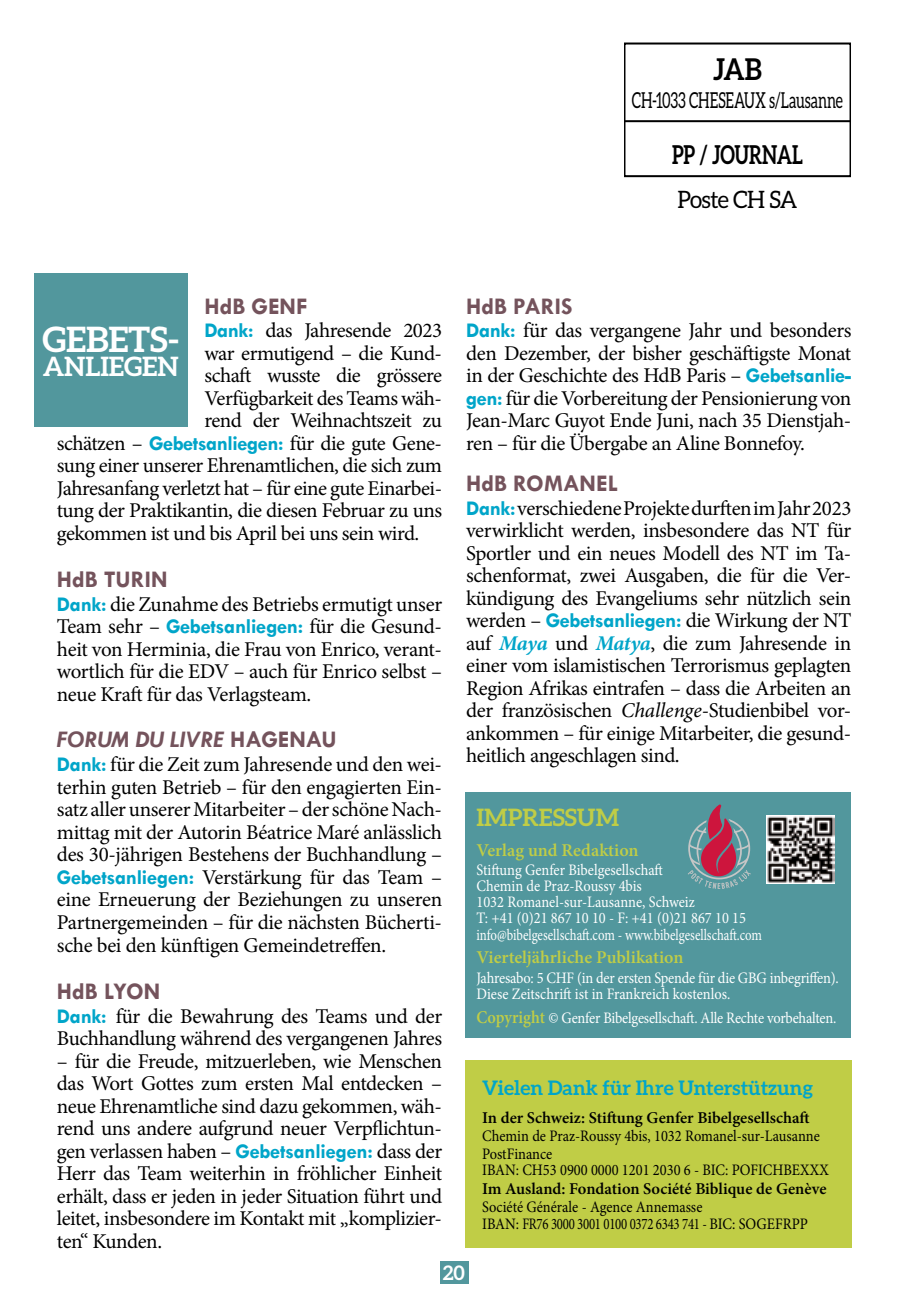
<style>
.page{position:relative;width:908px;height:1304px;background:#fff}
.page>*{position:absolute;margin:0;border:0;box-sizing:border-box;transform-origin:0 0}
.t1{font:700 35px "Aleo";letter-spacing:-.005em;color:#fff}
.t2{font:700 30px "Aleo";color:#000;scale:.88 1}
.t3{font:700 26.8px "Aleo";letter-spacing:-.005em;color:#fff}
.t4{font:700 26px "Aleo";letter-spacing:-.025em;color:#000;scale:.73 1}
.t5{font:700 24px "Tw Cen";color:#74535c}
.t6{font:italic 700 24px "Tw Cen";color:#74535c}
.t7{font:24px "Aleo";letter-spacing:-.03em;color:#000;scale:.95 1}
.t8{font:700 24px "Aleo";color:#c0cd46}
.t9{font:22px "Aleo";letter-spacing:-.005em;color:#000;scale:.66 1}
.t10{font:21px/22.4px "Minion Pro";letter-spacing:-.025em;color:#000;text-align:justify}
.t11{font:700 20px "Aleo";color:#00a5c9}
.t12{font:700 20px "Aleo";color:#fff}
.t13{font:600 18px "Minion Pro";color:#c0cd46}
.t14{font:600 16.4px "Minion Pro";color:#000}
.t15{font:16px/16.2px "Minion Pro";letter-spacing:-.005em;color:#fff;scale:.9 1}
.t16{font:16px/18px "Minion Pro";color:#000;scale:.9 1}
.s1{font-family:"Tw Cen";font-weight:700;color:#00a5c9}
.s2{font-style:normal}
.s3{font-weight:700;font-style:italic;color:#00a5c9}
.s4{font-style:italic}
.s5{font-weight:600;font-size:18px;color:#c0cd46}
</style>
<div class="page">
<div style="left:440px;top:1261px;width:28px;height:23px;background:#52979d"></div>
<div style="left:34px;top:273px;width:153px;height:153px;background:#52979d"></div>
<hr style="left:623px;top:120px;width:227px;height:2px;background:#000">
<div style="left:623px;top:43px;width:227px;height:134px;border:2px solid #000"></div>
<div style="left:465px;top:792px;width:385px;height:245px;background:#52979d"></div>
<img style="left:766px;top:816px;width:68px;height:68px">
<svg style="left:688px;top:804px;width:62px;height:85px"></svg>
<div style="left:465px;top:1060px;width:385px;height:187px;background:#c0cd46"></div>
<h2 class="t2" style="left:713px;top:52px;width:57px">JAB</h2>
<p class="t9" style="left:631px;top:88px;width:321px">CH-1033 CHESEAUX s/Lausanne</p>
<p class="t4" style="left:671px;top:140px;width:180px">PP / JOURNAL</p>
<p class="t7" style="left:677px;top:185px;width:128px">Poste CH SA</p>
<p class="t5" style="left:204px;top:292px;width:105px">HdB GENF</p>
<p class="t10" style="left:204px;top:320px;width:239px"><span class="s1">Dank:</span> das Jahresende 2023</p>
<p class="t10" style="left:204px;top:342px;width:239px">war ermutigend – die Kund-</p>
<p class="t10" style="left:204px;top:365px;width:239px">schaft wusste die grössere</p>
<p class="t10" style="left:204px;top:387px;width:239px">Verfügbarkeit des Teams wäh-</p>
<p class="t10" style="left:204px;top:410px;width:239px">rend der Weihnachtszeit zu</p>
<p class="t10" style="left:57px;top:432px;width:386px">schätzen – <span class="s1">Gebetsanliegen:</span> für die gute Gene-</p>
<p class="t10" style="left:57px;top:455px;width:386px">sung einer unserer Ehrenamtlichen, die sich zum</p>
<p class="t10" style="left:57px;top:477px;width:386px">Jahresanfang verletzt hat – für eine gute Einarbei-</p>
<p class="t10" style="left:57px;top:500px;width:386px">tung der Praktikantin, die diesen Februar zu uns</p>
<p class="t10" style="left:57px;top:522px;width:364px">gekommen ist und bis April bei uns sein wird.</p>
<p class="t5" style="left:57px;top:565px;width:112px">HdB TURIN</p>
<p class="t10" style="left:57px;top:593px;width:386px"><span class="s1">Dank:</span> die Zunahme des Betriebs ermutigt unser Team sehr – <span class="s1">Gebetsanliegen:</span> für die Gesund&shy;heit von Herminia, die Frau von Enrico, verant&shy;wortlich für die EDV – auch für Enrico selbst – neue Kraft für das Verlagsteam.</p>
<p class="t6" style="left:57px;top:725px;width:281px">FORUM DU LIVRE <span class="s2">HAGENAU</span></p>
<p class="t10" style="left:57px;top:753px;width:386px"><span class="s1">Dank:</span> für die Zeit zum Jahresende und den wei&shy;terhin guten Betrieb – für den engagierten Ein&shy;satz aller unserer Mitarbeiter – der schöne Nach&shy;mittag mit der Autorin Béatrice Maré anlässlich des 30-jährigen Bestehens der Buchhandlung – <span class="s1">Gebetsanliegen:</span> Verstärkung für das Team – eine Erneuerung der Beziehungen zu unseren Partnergemeinden – für die nächsten Bücherti&shy;sche bei den künftigen Gemeindetreffen.</p>
<p class="t5" style="left:57px;top:977px;width:105px">HdB LYON</p>
<p class="t10" style="left:57px;top:1005px;width:386px"><span class="s1">Dank:</span> für die Bewahrung des Teams und der<br>Buchhandlung während des vergangenen Jahres</p>
<p class="t10" style="left:57px;top:1050px;width:386px">– für die Freude, mitzuerleben, wie Menschen das Wort Gottes zum ersten Mal entdecken – neue Ehrenamtliche sind dazu gekommen, wäh&shy;rend uns andere aufgrund neuer Verpflichtun&shy;gen verlassen haben – <span class="s1">Gebetsanliegen:</span> dass der Herr das Team weiterhin in fröhlicher Einheit erhält, dass er jeden in jeder Situation führt und leitet, insbesondere im Kontakt mit „komplizier&shy;ten“ Kunden.</p>
<h1 class="t1" style="left:42px;top:319px;width:136px">GEBETS-</h1>
<p class="t3" style="left:43px;top:351px;width:137px">ANLIEGEN</p>
<p class="t5" style="left:466px;top:292px;width:108px">HdB PARIS</p>
<p class="t10" style="left:466px;top:320px;width:386px"><span class="s1">Dank:</span> für das vergangene Jahr und besonders den Dezember, der bisher geschäftigste Monat in der Geschichte des HdB Paris – <span class="s1">Gebetsanlie&shy;gen:</span> für die Vorbereitung der Pensionierung von Jean-Marc Guyot Ende Juni, nach 35 Dienstjah&shy;ren – für die Übergabe an Aline Bonnefoy.</p>
<p class="t5" style="left:466px;top:469px;width:153px">HdB ROMANEL</p>
<p class="t10" style="left:466px;top:497px;width:386px"><span class="s1">Dank:</span> verschiedene Projekte durften im Jahr 2023 verwirklicht werden, insbesondere das NT für Sportler und ein neues Modell des NT im Ta&shy;schenformat, zwei Ausgaben, die für die Ver&shy;kündigung des Evangeliums sehr nützlich sein werden – <span class="s1">Gebetsanliegen:</span> die Wirkung der NT auf <span class="s3">Maya</span> und <span class="s3">Matya</span>, die zum Jahresende in einer vom islamistischen Terrorismus geplagten Region Afrikas eintrafen – dass die Arbeiten an der französischen <span class="s4">Challenge</span>-Studienbibel vor&shy;ankommen – für einige Mitarbeiter, die gesund&shy;heitlich angeschlagen sind.</p>
<p class="t8" style="left:476px;top:803px;width:144px">IMPRESSUM</p>
<p class="t13" style="left:476px;top:838px;width:164px">Verlag und Redaktion</p>
<p class="t15" style="left:476px;top:862px;width:319px">Stiftung Genfer Bibelgesellschaft<br>Chemin de Praz-Roussy 4bis<br>1032 Romanel-sur-Lausanne, Schweiz<br>T: +41 (0)21 867 10 10 - F: +41 (0)21 867 10 15 info@bibelgesellschaft.com - www.bibelgesellschaft.com</p>
<p class="t13" style="left:476px;top:945px;width:208px">Vierteljährliche Publikation</p>
<p class="t15" style="left:476px;top:969px;width:404px">Jahresabo: 5 CHF (in der ersten Spende für die GBG inbegriffen).<br>Diese Zeitschrift ist in Frankreich kostenlos.</p>
<p class="t15" style="left:476px;top:1010px;width:401px"><span class="s5">Copyright</span> © Genfer Bibelgesellschaft. Alle Rechte vorbehalten.</p>
<p class="t11" style="left:482px;top:1076px;width:332px">Vielen Dank für Ihre Unterstützung</p>
<p class="t14" style="left:482px;top:1106px;width:329px">In der Schweiz: Stiftung Genfer Bibelgesellschaft</p>
<p class="t16" style="left:482px;top:1126px;width:377px">Chemin de Praz-Roussy 4bis, 1032 Romanel-sur-Lausanne<br>PostFinance</p>
<p class="t16" style="left:482px;top:1161px;width:387px">IBAN: CH53 0900 0000 1201 2030 6 - BIC: POFICHBEXXX</p>
<p class="t14" style="left:482px;top:1178px;width:346px">Im Ausland: Fondation Société Biblique de Genève</p>
<p class="t16" style="left:482px;top:1199px;width:363px;line-height:16.4px">Société Générale - Agence Annemasse<br>IBAN: FR76 3000 3001 0100 0372 6343 741 - BIC: SOGEFRPP</p>
<p class="t12" style="left:442px;top:1261px;width:24px">20</p>
</div>
